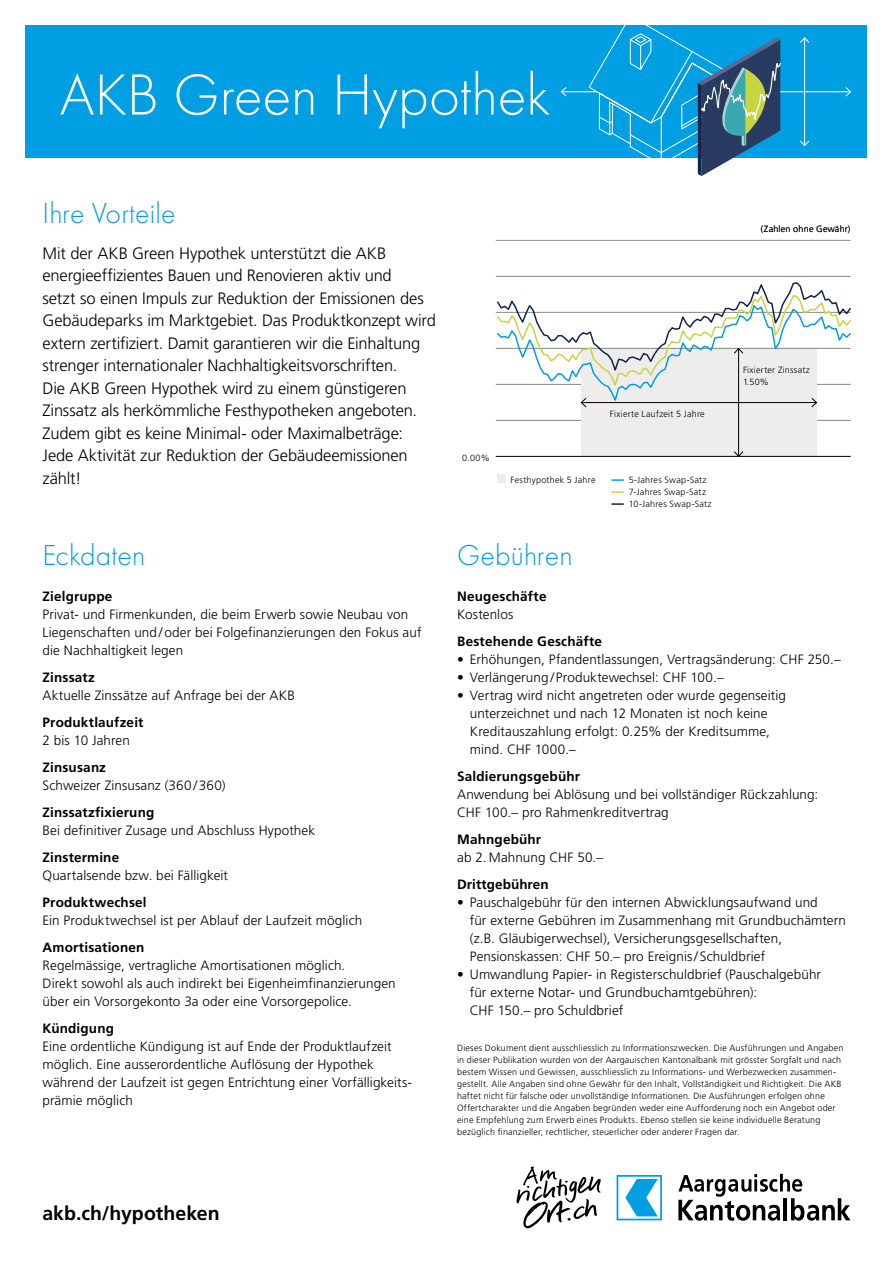
<style>
.page{position:relative;width:893px;height:1263px;background:#fff}
.page>*{position:absolute;margin:0;border:0;box-sizing:border-box;transform-origin:0 0}
.t1{font:300 60px "Futura PT";letter-spacing:-.005em;color:#fff}
.t2{font:300 30px "Futura PT";letter-spacing:.005em;color:#009fe3}
.t3{font:19.5px "Frutiger LT 65 Bd";color:#000}
.t4{font:16.5px/22.5px "Frutiger LT 45 Lt";letter-spacing:-.01em;color:#000}
.t5{font:13.5px/18px "Frutiger LT 45 Lt";letter-spacing:.01em;color:#000}
.t6{font:13.5px "Frutiger LT 65 Bd";letter-spacing:.015em;color:#000}
.t7{font:9px/12px "Frutiger LT 45 Lt";letter-spacing:.02em;color:#000}
</style>
<div class="page">
<div style="left:26px;top:26px;width:841px;height:132px;background:#009fe3"></div>
<hr style="left:496px;top:420px;width:355px;height:1px;background:#878787">
<div style="left:581px;top:349px;width:236px;height:107px;background:#efedeb"></div>
<hr style="left:496px;top:240px;width:355px;height:1px;background:#878787">
<hr style="left:496px;top:276px;width:355px;height:1px;background:#878787">
<hr style="left:496px;top:456px;width:355px;height:1px;background:#000">
<hr style="left:738px;top:349px;width:1px;height:107px;background:#000">
<svg style="left:734px;top:451px;width:9px;height:6px"></svg>
<svg style="left:496px;top:282px;width:355px;height:125px"></svg>
<div style="left:497px;top:475px;width:9px;height:8px;background:#efedeb"></div>
<svg style="left:612px;top:479px;width:11px;height:2px"></svg>
<svg style="left:612px;top:491px;width:11px;height:2px"></svg>
<svg style="left:612px;top:503px;width:11px;height:2px"></svg>
<svg style="left:678px;top:1174px;width:172px;height:47px"></svg>
<svg style="left:617px;top:1175px;width:45px;height:45px"></svg>
<svg style="left:516px;top:1166px;width:85px;height:62px"></svg>
<hr style="left:804px;top:38px;width:1px;height:108px;background:#fff">
<svg style="left:800px;top:37px;width:9px;height:6px"></svg>
<svg style="left:800px;top:140px;width:9px;height:6px"></svg>
<hr style="left:723px;top:92px;width:127px;height:1px;background:#fff">
<svg style="left:845px;top:87px;width:6px;height:10px"></svg>
<hr style="left:561px;top:92px;width:36px;height:1px;background:#fff">
<svg style="left:561px;top:87px;width:6px;height:10px"></svg>
<svg style="left:589px;top:25px;width:201px;height:151px"></svg>
<h1 class="t1" style="left:60px;top:61px;width:492px">AKB Green Hypothek</h1>
<h2 class="t2" style="left:43px;top:196px;width:135px">Ihre Vorteile</h2>
<p class="t4" style="left:43px;top:242px;width:395px">Mit der AKB Green Hypothek unterstützt die AKB energieeffizientes Bauen und Renovieren aktiv und<br>setzt so einen Impuls zur Reduktion der Emissionen des Gebäudeparks im Marktgebiet. Das Produktkonzept wird extern zertifiziert. Damit garantieren wir die Einhaltung strenger internationaler Nachhaltigkeitsvorschriften.<br>Die AKB Green Hypothek wird zu einem günstigeren Zinssatz als herkömmliche Festhypotheken angeboten.<br>Zudem gibt es keine Minimal- oder Maximalbeträge:<br>Jede Aktivität zur Reduktion der Gebäudeemissionen zählt!</p>
<p class="t7" style="left:462px;top:452px;width:29px">0.00%</p>
<p class="t7" style="left:610px;top:408px;width:96px">Fixierte Laufzeit 5 Jahre</p>
<p class="t7" style="left:510px;top:474px;width:87px">Festhypothek 5 Jahre</p>
<p class="t7" style="left:629px;top:474px;width:84px">5-Jahres Swap-Satz<br>7-Jahres Swap-Satz<br>10-Jahres Swap-Satz</p>
<p class="t7" style="left:761px;top:223px;width:91px">(Zahlen ohne Gewähr)</p>
<p class="t7" style="left:743px;top:364px;width:68px">Fixierter Zinssatz<br>1.50%</p>
<h2 class="t2" style="left:43px;top:538px;width:104px">Eckdaten</h2>
<p class="t6" style="left:43px;top:588px;width:71px">Zielgruppe</p>
<p class="t5" style="left:43px;top:605px;width:380px">Privat- und Firmenkunden, die beim Erwerb sowie Neubau von<br>Liegenschaften und/oder bei Folgefinanzierungen den Fokus auf die Nachhaltigkeit legen</p>
<p class="t6" style="left:43px;top:669px;width:54px">Zinssatz</p>
<p class="t5" style="left:43px;top:686px;width:254px">Aktuelle Zinssätze auf Anfrage bei der AKB</p>
<p class="t6" style="left:43px;top:714px;width:102px">Produktlaufzeit</p>
<p class="t5" style="left:43px;top:731px;width:89px">2 bis 10 Jahren</p>
<p class="t6" style="left:43px;top:759px;width:65px">Zinsusanz</p>
<p class="t5" style="left:43px;top:776px;width:185px">Schweizer Zinsusanz (360/360)</p>
<p class="t6" style="left:43px;top:804px;width:113px">Zinssatzfixierung</p>
<p class="t5" style="left:43px;top:821px;width:274px">Bei definitiver Zusage und Abschluss Hypothek</p>
<p class="t6" style="left:43px;top:849px;width:78px">Zinstermine</p>
<p class="t5" style="left:43px;top:866px;width:187px">Quartalsende bzw. bei Fälligkeit</p>
<p class="t6" style="left:43px;top:894px;width:106px">Produktwechsel</p>
<p class="t5" style="left:43px;top:911px;width:321px">Ein Produktwechsel ist per Ablauf der Laufzeit möglich</p>
<p class="t6" style="left:43px;top:939px;width:103px">Amortisationen</p>
<p class="t5" style="left:43px;top:956px;width:355px">Regelmässige, vertragliche Amortisationen möglich.<br>Direkt sowohl als auch indirekt bei Eigenheimfinanzierungen über ein Vorsorgekonto 3a oder eine Vorsorgepolice.</p>
<p class="t6" style="left:43px;top:1020px;width:73px">Kündigung</p>
<p class="t5" style="left:43px;top:1037px;width:370px">Eine ordentliche Kündigung ist auf Ende der Produktlaufzeit möglich. Eine ausserordentliche Auflösung der Hypothek während der Laufzeit ist gegen Entrichtung einer Vorfälligkeits&shy;prämie möglich</p>
<p class="t7" style="left:457px;top:1042px;width:388px">Dieses Dokument dient ausschliesslich zu Informationszwecken. Die Ausführungen und Angaben in dieser Publikation wurden von der Aargauischen Kantonalbank mit grösster Sorgfalt und nach bestem Wissen und Gewissen, ausschliesslich zu Informations- und Werbezwecken zusammen&shy;gestellt. Alle Angaben sind ohne Gewähr für den Inhalt, Vollständigkeit und Richtigkeit. Die AKB haftet nicht für falsche oder unvollständige Informationen. Die Ausführungen erfolgen ohne Offertcharakter und die Angaben begründen weder eine Aufforderung noch ein Angebot oder eine Empfehlung zum Erwerb eines Produkts. Ebenso stellen sie keine individuelle Beratung bezüglich finanzieller, rechtlicher, steuerlicher oder anderer Fragen dar.</p>
<h2 class="t2" style="left:457px;top:538px;width:117px">Gebühren</h2>
<p class="t6" style="left:457px;top:588px;width:91px">Neugeschäfte</p>
<p class="t5" style="left:457px;top:605px;width:58px">Kostenlos</p>
<p class="t6" style="left:457px;top:633px;width:147px">Bestehende Geschäfte</p>
<p class="t5" style="left:457px;top:650px;width:385px">• Erhöhungen, Pfandentlassungen, Vertragsänderung: CHF 250.–</p>
<p class="t5" style="left:457px;top:668px;width:268px">• Verlängerung/ Produktewechsel: CHF 100.–</p>
<p class="t5" style="left:470px;top:686px;width:318px;text-indent:-13px">• Vertrag wird nicht angetreten oder wurde gegenseitig unterzeichnet und nach 12 Monaten ist noch keine Kreditauszahlung erfolgt: 0.25% der Kreditsumme, mind. CHF 1000.–</p>
<p class="t6" style="left:457px;top:768px;width:124px">Saldierungsgebühr</p>
<p class="t5" style="left:457px;top:785px;width:363px">Anwendung bei Ablösung und bei vollständiger Rückzahlung:<br>CHF 100.– pro Rahmenkreditvertrag</p>
<p class="t6" style="left:457px;top:831px;width:86px">Mahngebühr</p>
<p class="t5" style="left:457px;top:848px;width:148px">ab 2. Mahnung CHF 50.–</p>
<p class="t6" style="left:457px;top:876px;width:93px">Drittgebühren</p>
<p class="t5" style="left:470px;top:893px;width:378px;text-indent:-13px">• Pauschalgebühr für den internen Abwicklungsaufwand und<br>für externe Gebühren im Zusammenhang mit Grundbuchämtern (z.B. Gläubigerwechsel), Versicherungsgesellschaften, Pensionskassen: CHF 50.– pro Ereignis/ Schuldbrief</p>
<p class="t5" style="left:470px;top:965px;width:353px;text-indent:-13px">• Umwandlung Papier- in Registerschuldbrief (Pauschalgebühr für externe Notar- und Grundbuchamtgebühren):<br>CHF 150.– pro Schuldbrief</p>
<h3 class="t3" style="left:43px;top:1202px;width:179px">akb.ch/hypotheken</h3>
</div>
